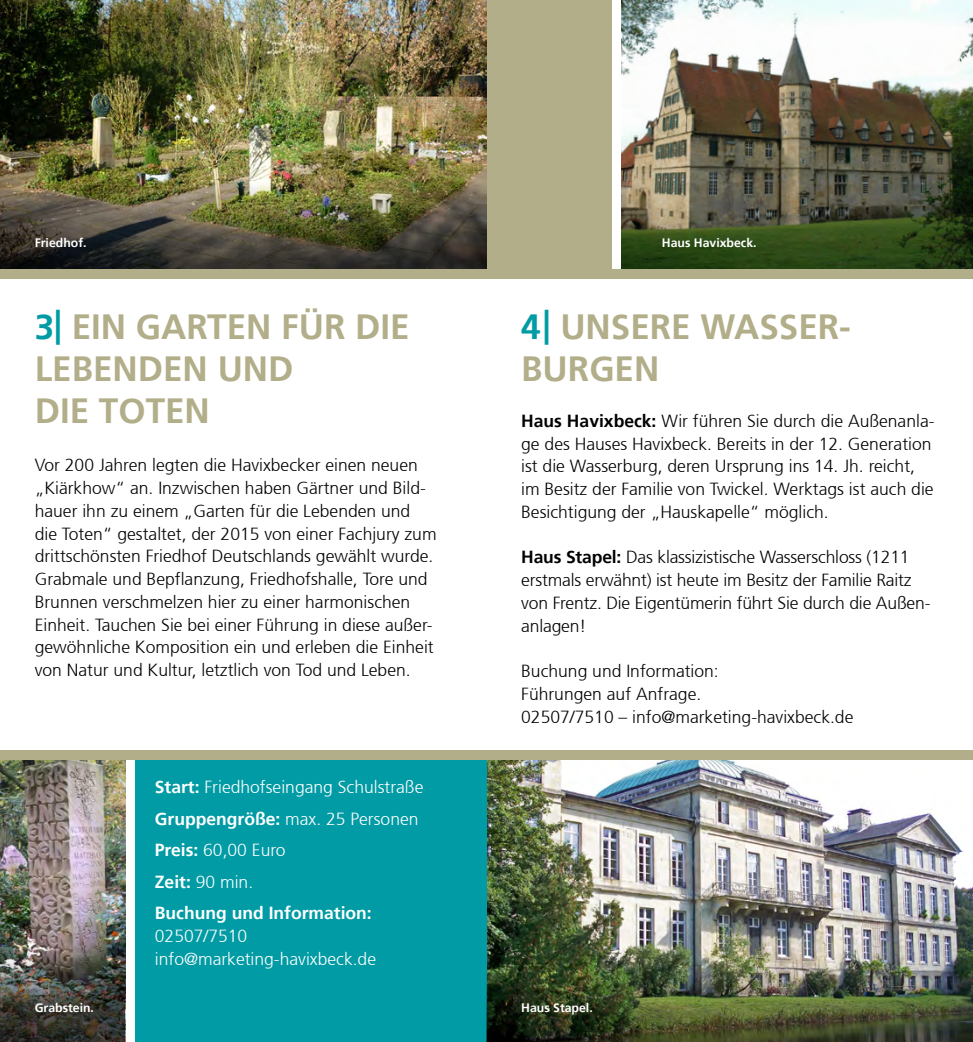
<style>
.page{position:relative;width:973px;height:1042px;background:#fff}
.page>*{position:absolute;margin:0;border:0;box-sizing:border-box;transform-origin:0 0}
.t1{font:700 35px/42px "Frutiger 65";color:#b1ae89}
.t2{font:300 17.5px/22.8px "Frutiger 45";color:#000}
.t3{font:300 17.5px/31.5px "Frutiger 45";color:#fff}
.t4{font:700 17.5px "Frutiger 65";color:#fff}
.t5{font:700 12.25px "Frutiger 65";color:#fff}
.s1{color:#009ba4}
.s2{font-family:"Frutiger 65";font-weight:700}
</style>
<div class="page">
<img style="left:486px;top:760px;width:486px;height:174px">
<img style="left:621px;top:0;width:351px;height:268px">
<div style="left:135px;top:760px;width:351px;height:282px;background:#009ba4"></div>
<div style="left:486px;top:0;width:125px;height:273px;background:#b1ae89"></div>
<div style="left:0;top:268px;width:972px;height:10px;background:#b1ae89"></div>
<img style="left:0;top:0;width:486px;height:146px">
<img style="left:0;top:760px;width:125px;height:141px">
<div style="left:0;top:750px;width:972px;height:10px;background:#b1ae89"></div>
<img style="left:0;top:146px;width:486px;height:122px">
<img style="left:486px;top:934px;width:486px;height:108px">
<img style="left:0;top:901px;width:125px;height:141px">
<p class="t5" style="left:35px;top:236px;width:53px">Friedhof.</p>
<p class="t5" style="left:661px;top:236px;width:96px">Haus Havixbeck.</p>
<h1 class="t1" style="left:35px;top:306px;width:376px"><span class="s1">3|</span> EIN GARTEN FÜR DIE<br>LEBENDEN UND<br>DIE TOTEN</h1>
<p class="t2" style="left:35px;top:454px;width:403px">Vor 200 Jahren legten die Havixbecker einen neuen „Kiärkhow“ an. Inzwischen haben Gärtner und Bild&shy;hauer ihn zu einem „Garten für die Lebenden und die Toten“ gestaltet, der 2015 von einer Fachjury zum drittschönsten Friedhof Deutschlands gewählt wurde.<br>Grabmale und Bepflanzung, Friedhofshalle, Tore und Brunnen verschmelzen hier zu einer harmonischen Einheit. Tauchen Sie bei einer Führung in diese außer&shy;gewöhnliche Komposition ein und erleben die Einheit von Natur und Kultur, letztlich von Tod und Leben.</p>
<p class="t3" style="left:155px;top:772px;width:270px"><span class="s2">Start:</span> Friedhofseingang Schulstraße<br><span class="s2">Gruppengröße:</span> max. 25 Personen<br><span class="s2">Preis:</span> 60,00 Euro<br><span class="s2">Zeit:</span> 90 min.</p>
<p class="t4" style="left:155px;top:903px;width:218px">Buchung und Information:</p>
<p class="t3" style="left:155px;top:925px;width:223px;line-height:22.8px">02507/7510 info@marketing-havixbeck.de</p>
<h1 class="t1" style="left:521px;top:306px;width:331px"><span class="s1">4|</span> UNSERE WASSER-<br>BURGEN</h1>
<p class="t2" style="left:521px;top:410px;width:415px"><span class="s2">Haus Havixbeck:</span> Wir führen Sie durch die Außenanla&shy;ge des Hauses Havixbeck. Bereits in der 12. Generation ist die Wasserburg, deren Ursprung ins 14. Jh. reicht, im Besitz der Familie von Twickel. Werktags ist auch die Besichtigung der „Hauskapelle“ möglich.</p>
<p class="t2" style="left:521px;top:546px;width:411px"><span class="s2">Haus Stapel:</span> Das klassizistische Wasserschloss (1211 erstmals erwähnt) ist heute im Besitz der Familie Raitz von Frentz. Die Eigentümerin führt Sie durch die Außen&shy;anlagen!</p>
<p class="t2" style="left:521px;top:660px;width:333px">Buchung und Information:<br>Führungen auf Anfrage.<br>02507/7510 – info@marketing-havixbeck.de</p>
<p class="t5" style="left:35px;top:1000px;width:61px">Grabstein.</p>
<p class="t5" style="left:521px;top:1000px;width:73px">Haus Stapel.</p>
</div>
